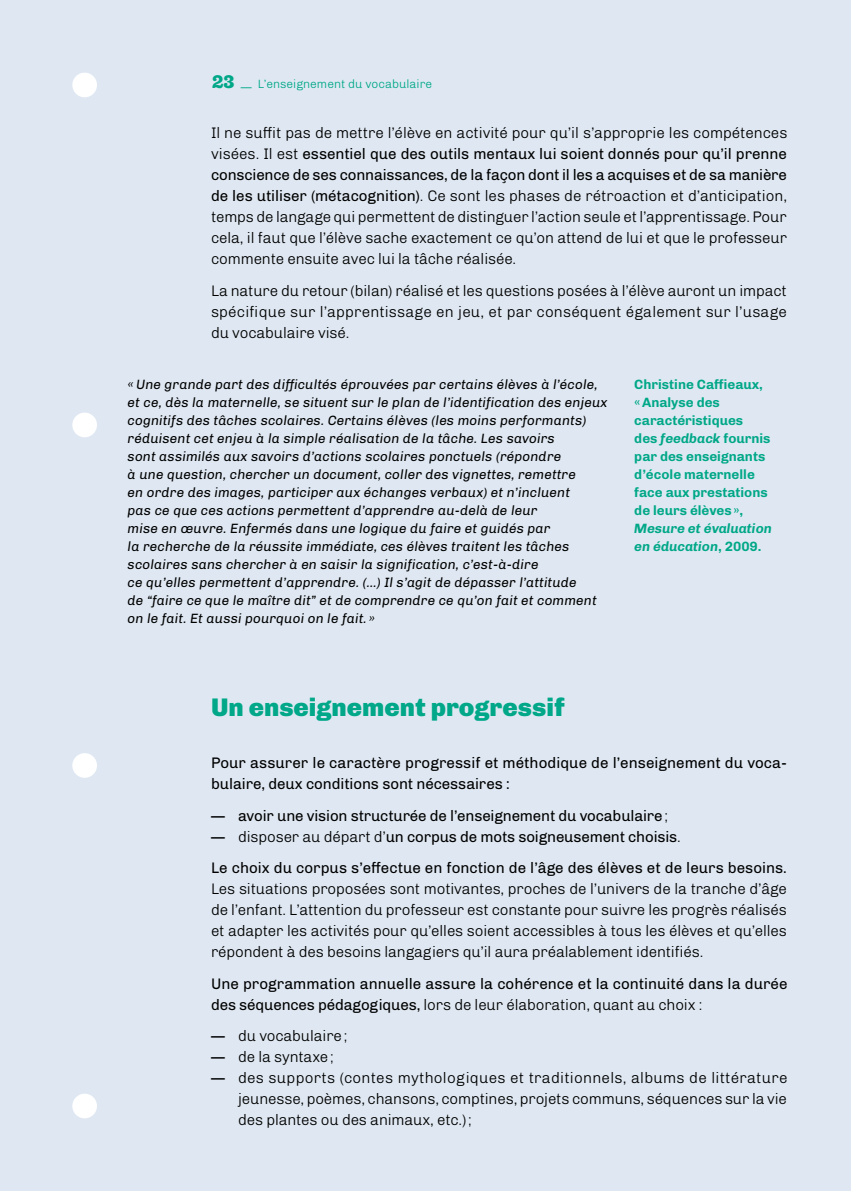
<style>
.page{position:relative;width:851px;height:1191px;background:#fff}
.page>*{position:absolute;margin:0;border:0;box-sizing:border-box;transform-origin:0 0}
.t1{font:900 25.5px "Chivo";color:#00a788}
.t2{font:300 15.3px/21px "Chivo";letter-spacing:-.01em;color:#000;text-align:justify}
.t3{font:15.3px/21px "Chivo";color:#000}
.t4{font:italic 13.5px/18px "Chivo";letter-spacing:.01em;color:#000}
.t5{font:700 13.5px/18px "Chivo";color:#00a788}
.t6{font:italic 700 13.5px/18px "Chivo";color:#00a788}
.t7{font:300 12px "Chivo";color:#00a788}
.s1{font-family:"Hernandez Niu W00";font-weight:800;font-size:18px}
.s2{font-weight:400}
.s3{font-style:italic}
.s4{font-style:normal}
.s5{font-weight:300}
</style>
<div class="page">
<div style="left:0;top:0;width:850px;height:1191px;background:#dfe8f2"></div>
<div style="left:72px;top:73px;width:25px;height:24px;background:#fff;border-radius:50%"></div>
<div style="left:72px;top:412px;width:25px;height:25px;background:#fff;border-radius:50%"></div>
<div style="left:72px;top:753px;width:25px;height:25px;background:#fff;border-radius:50%"></div>
<div style="left:72px;top:1093px;width:25px;height:25px;background:#fff;border-radius:50%"></div>
<p class="t7" style="left:212px;top:75px;width:221px"><span class="s1">23</span> — L’enseignement du vocabulaire</p>
<p class="t2" style="left:211px;top:121px;width:578px">Il ne suffit pas de mettre l’élève en activité pour qu’il s’approprie les compétences visées. Il est <span class="s2">essentiel que des outils mentaux lui soient donnés pour qu’il prenne conscience de ses connaissances, de la façon dont il les a acquises et de sa manière de les utiliser (métacognition)</span>. Ce sont les phases de rétroaction et d’anticipation, temps de langage qui permettent de distinguer l’action seule et l’apprentissage. Pour cela, il faut que l’élève sache exactement ce qu’on attend de lui et que le professeur commente ensuite avec lui la tâche réalisée.</p>
<p class="t2" style="left:211px;top:279px;width:577px">La nature du retour (bilan) réalisé et les questions posées à l’élève auront un impact spécifique sur l’apprentissage en jeu, et par conséquent également sur l’usage du vocabulaire visé.</p>
<p class="t4" style="left:128px;top:374px;width:481px">« Une grande part des difficultés éprouvées par certains élèves à l’école, et ce, dès la maternelle, se situent sur le plan de l’identification des enjeux cognitifs des tâches scolaires. Certains élèves (les moins performants) réduisent cet enjeu à la simple réalisation de la tâche. Les savoirs<br>sont assimilés aux savoirs d’actions scolaires ponctuels (répondre<br>à une question, chercher un document, coller des vignettes, remettre<br>en ordre des images, participer aux échanges verbaux) et n’incluent<br>pas ce que ces actions permettent d’apprendre au‑delà de leur<br>mise en œuvre. Enfermés dans une logique du faire et guidés par<br>la recherche de la réussite immédiate, ces élèves traitent les tâches scolaires sans chercher à en saisir la signification, c’est-à-dire<br>ce qu’elles permettent d’apprendre. (…) Il s’agit de dépasser l’attitude<br>de “faire ce que le maître dit” et de comprendre ce qu’on fait et comment on le fait. Et aussi pourquoi on le fait. »</p>
<p class="t5" style="left:634px;top:374px;width:138px">Christine Caffieaux, « Analyse des caractéristiques<br>des <span class="s3">feedback</span> fournis par des enseignants d’école maternelle face aux prestations de leurs élèves »,</p>
<p class="t6" style="left:634px;top:518px;width:139px">Mesure et évaluation en éducation<span class="s4">, 2009.</span></p>
<h1 class="t1" style="left:211px;top:686px;width:355px">Un enseignement progressif</h1>
<p class="t3" style="left:211px;top:751px;width:577px">Pour assurer le caractère progressif et méthodique de l’enseignement du voca&shy;bulaire, deux conditions sont nécessaires :</p>
<p class="t3" style="left:211px;top:804px;width:458px">— avoir une vision structurée de l’enseignement du vocabulaire <span class="s5">;</span></p>
<p class="t3" style="left:211px;top:820px;width:577px;line-height:31.5px">— <span class="s5">disposer au départ d’</span>un corpus de mots soigneusement choisis<span class="s5">.<br></span>Le choix du corpus s’effectue en fonction de l’âge des élèves et de leurs besoins.</p>
<p class="t2" style="left:211px;top:877px;width:577px">Les situations proposées sont motivantes, proches de l’univers de la tranche d’âge de l’enfant. L’attention du professeur est constante pour suivre les progrès réalisés et adapter les activités pour qu’elles soient accessibles à tous les élèves et qu’elles répondent à des besoins langagiers qu’il aura préalablement identifiés.</p>
<p class="t3" style="left:211px;top:972px;width:578px">Une programmation annuelle assure la cohérence et la continuité dans la durée des séquences pédagogiques, <span class="s5">lors de leur élaboration, quant au choix :</span></p>
<p class="t2" style="left:211px;top:1024px;width:138px"><span class="s2">—</span> du vocabulaire ;</p>
<p class="t2" style="left:211px;top:1045px;width:124px"><span class="s2">—</span> de la syntaxe ;</p>
<p class="t2" style="left:238px;top:1066px;width:551px;text-indent:-27px"><span class="s2">—</span> des supports (contes mythologiques et traditionnels, albums de littérature jeunesse, poèmes, chansons, comptines, projets communs, séquences sur la vie des plantes ou des animaux, etc.) ;</p>
</div>
